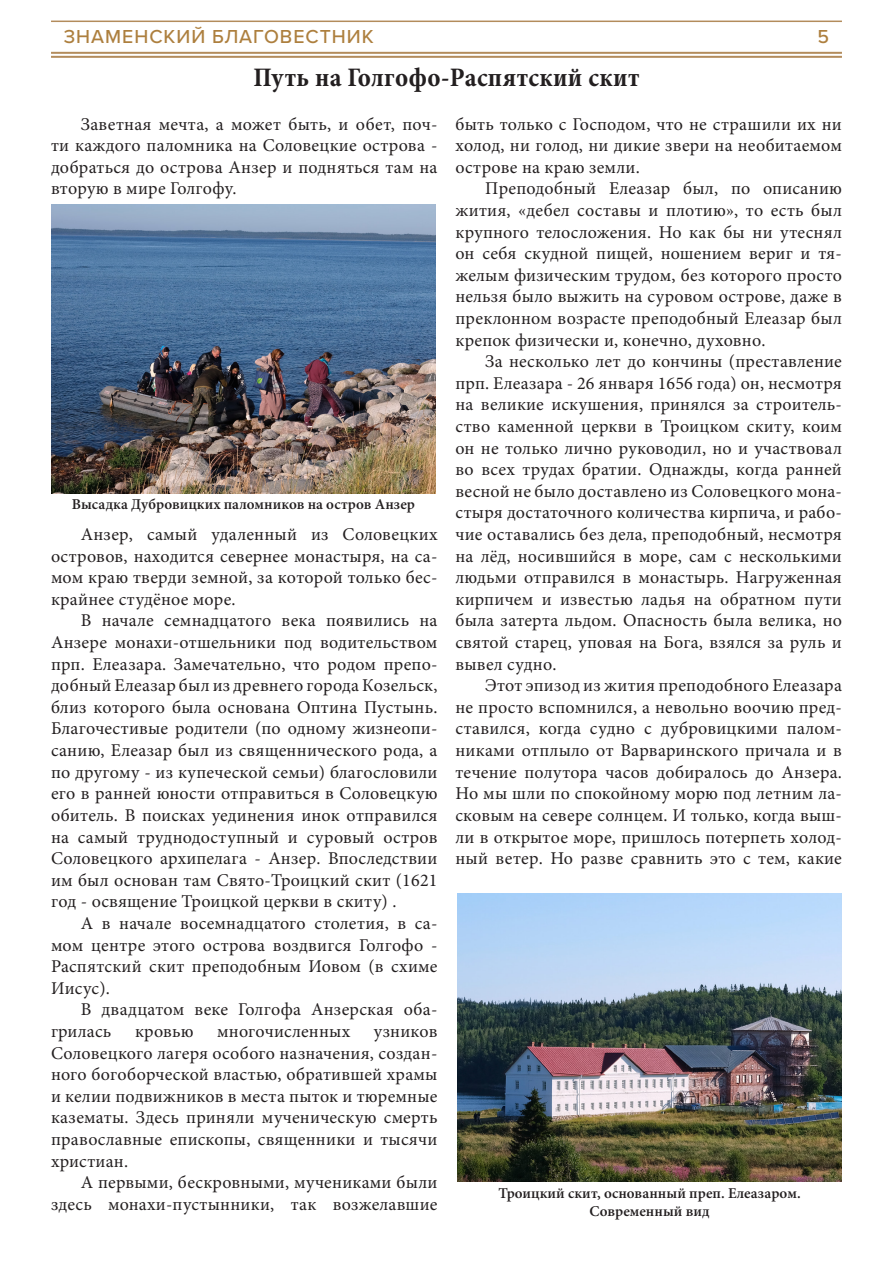
<style>
.page{position:relative;width:893px;height:1263px;background:#fff}
.page>*{position:absolute;margin:0;border:0;box-sizing:border-box;transform-origin:0 0}
.t1{font:700 condensed 27px "Minion Pro";letter-spacing:.01em;color:#231f20}
.t2{font:500 19.5px "Proxima Nova";letter-spacing:.05em;color:#ad7f3e}
.t3{font:18px/21.6px "Minion Pro";letter-spacing:.01em;color:#231f20;text-align:justify}
.t4{font:600 15px/18px "Minion Pro";color:#231f20;text-align:center}
</style>
<div class="page">
<hr style="left:51px;top:21px;width:791px;height:1px;background:#b38c5c">
<hr style="left:51px;top:52px;width:791px;height:2px;background:#b38c5c">
<hr style="left:51px;top:56px;width:791px;height:2px;background:#b38c5c">
<img style="left:51px;top:205px;width:385px;height:288px">
<img style="left:457px;top:893px;width:385px;height:289px">
<p class="t2" style="left:64px;top:22px;width:311px">ЗНАМЕНСКИЙ БЛАГОВЕСТНИК</p>
<p class="t2" style="left:818px;top:22px;width:13px">5</p>
<h1 class="t1" style="left:253px;top:59px;width:388px">Путь на Голгофо-Распятский скит</h1>
<p class="t3" style="left:51px;top:113px;width:388px;text-indent:30px">Заветная мечта, а может быть, и обет, поч&shy;ти каждого паломника на Соловецкие острова - добраться до острова Анзер и подняться там на вторую в мире Голгофу.</p>
<p class="t3" style="left:455px;top:113px;width:388px">быть только с Господом, что не страшили их ни холод, ни голод, ни дикие звери на необитаемом острове на краю земли.</p>
<p class="t3" style="left:455px;top:178px;width:388px;text-indent:30px">Преподобный Елеазар был, по описанию жития, «дебел составы и плотию», то есть был крупного телосложения. Но как бы ни утеснял он себя скудной пищей, ношением вериг и тя&shy;желым физическим трудом, без которого просто нельзя было выжить на суровом острове, даже в преклонном возрасте преподобный Елеазар был крепок физически и, конечно, духовно.</p>
<p class="t3" style="left:455px;top:351px;width:388px;text-indent:30px">За несколько лет до кончины (преставление прп. Елеазара - 26 января 1656 года) он, несмотря на великие искушения, принялся за строитель&shy;ство каменной церкви в Троицком скиту, коим он не только лично руководил, но и участвовал во всех трудах братии. Однажды, когда ранней весной не было доставлено из Соловецкого мона&shy;стыря достаточного количества кирпича, и рабо&shy;чие оставались без дела, преподобный, несмотря на лёд, носившийся в море, сам с несколькими людьми отправился в монастырь. Нагруженная кирпичем и известью ладья на обратном пути была затерта льдом. Опасность была велика, но святой старец, уповая на Бога, взялся за руль и вывел судно.</p>
<p class="t3" style="left:455px;top:675px;width:388px;text-indent:30px">Этот эпизод из жития преподобного Елеазара не просто вспомнился, а невольно воочию пред&shy;ставился, когда судно с дубровицкими палом&shy;никами отплыло от Варваринского причала и в течение полутора часов добиралось до Анзера.<br>Но мы шли по спокойному морю под летним ла&shy;сковым на севере солнцем. И только, когда выш&shy;ли в открытое море, пришлось потерпеть холод&shy;ный ветер. Но разве сравнить это с тем, какие</p>
<p class="t4" style="left:72px;top:495px;width:345px">Высадка Дубровицких паломников на остров Анзер</p>
<p class="t3" style="left:51px;top:524px;width:388px;text-indent:30px">Анзер, самый удаленный из Соловецких островов, находится севернее монастыря, на са&shy;мом краю тверди земной, за которой только бес&shy;крайнее студёное море.</p>
<p class="t3" style="left:51px;top:610px;width:388px;text-indent:30px">В начале семнадцатого века появились на Анзере монахи-отшельники под водительством прп. Елеазара. Замечательно, что родом препо&shy;добный Елеазар был из древнего города Козельск, близ которого была основана Оптина Пустынь.<br>Благочестивые родители (по одному жизнеопи&shy;санию, Елеазар был из священнического рода, а по другому - из купеческой семьи) благословили его в ранней юности отправиться в Соловецкую обитель. В поисках уединения инок отправился на самый труднодоступный и суровый остров Соловецкого архипелага - Анзер. Впоследствии им был основан там Свято-Троицкий скит (1621 год - освящение Троицкой церкви в скиту) .</p>
<p class="t3" style="left:51px;top:912px;width:388px;text-indent:30px">А в начале восемнадцатого столетия, в са&shy;мом центре этого острова воздвигся Голгофо - Распятский скит преподобным Иовом (в схиме Иисус).</p>
<p class="t3" style="left:51px;top:999px;width:388px;text-indent:30px">В двадцатом веке Голгофа Анзерская оба&shy;грилась</p>
<p class="t3" style="left:135px;top:1020px;width:60px">кровью</p>
<p class="t3" style="left:217px;top:1020px;width:135px">многочисленных</p>
<p class="t3" style="left:51px;top:1020px;width:388px;text-indent:323px">узников Соловецкого лагеря особого назначения, создан&shy;ного богоборческой властью, обратившей храмы и келии подвижников в места пыток и тюремные казематы. Здесь приняли мученическую смерть православные епископы, священники и тысячи христиан.</p>
<p class="t3" style="left:51px;top:1172px;width:388px;text-align:right">А первыми, бескровными, мучениками были здесь монахи-пустынники, так возжелавшие</p>
<p class="t4" style="left:498px;top:1184px;width:304px">Троицкий скит, основанный преп. Елеазаром.<br>Современный вид</p>
</div>
